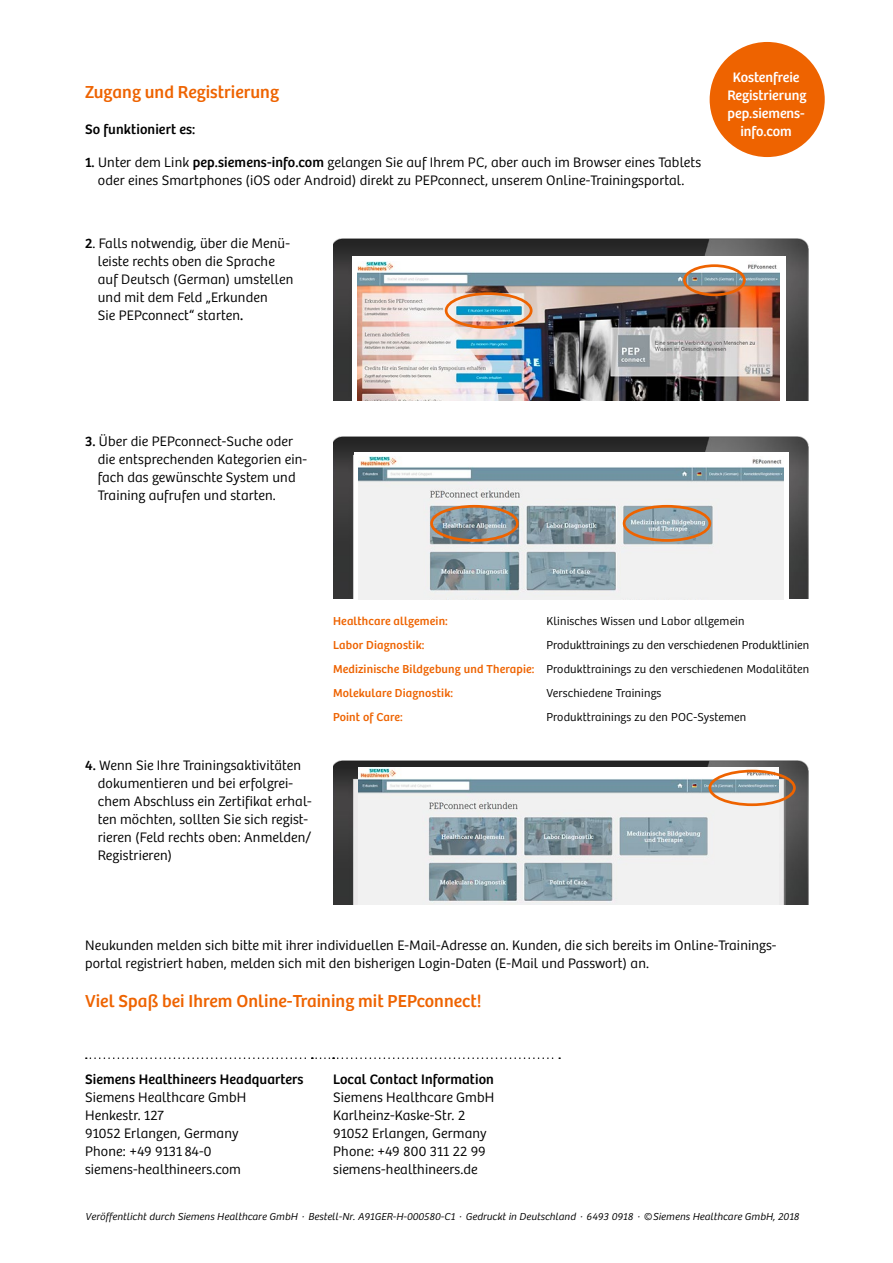
<style>
.page{position:relative;width:893px;height:1263px;background:#fff}
.page>*{position:absolute;margin:0;border:0;box-sizing:border-box;transform-origin:0 0}
.t1{font:18px "Bree SH Text Regular";letter-spacing:.005em;color:#ee6300}
.t2{font:14.25px/18px "Bree SH Text Light";letter-spacing:.01em;color:#000}
.t3{font:14.25px "Bree SH Text Regular";letter-spacing:.01em;color:#000}
.t4{font:14.25px/18px "Bree SH Text Regular";color:#fff;text-align:center}
.t5{font:12px/24px "Bree SH Text Light";letter-spacing:.015em;color:#000}
.t6{font:12px/24px "Bree SH Text Regular";letter-spacing:.015em;color:#ee6300}
.t7{font:italic 10.5px "Bree SH Text Light";letter-spacing:.01em;color:#000}
.s1{font-family:"Bree SH Text Regular"}
</style>
<div class="page">
<svg style="left:86px;top:1057px;width:474px;height:2px"></svg>
<img style="left:333px;top:238px;width:476px;height:162px">
<div style="left:353px;top:256px;width:433px;height:153px;background:#fff"></div>
<img style="left:333px;top:760px;width:476px;height:144px">
<div style="left:710px;top:42px;width:115px;height:115px;background:#ee6300;border-radius:50%"></div>
<img style="left:357px;top:261px;width:423px;height:139px">
<div style="left:683px;top:264px;width:63px;height:32px;border:3px solid #ee6300;border-radius:50%"></div>
<div style="left:445px;top:292px;width:87px;height:37px;border:3px solid #ee6300;border-radius:50%"></div>
<img style="left:333px;top:436px;width:476px;height:162px">
<div style="left:354px;top:452px;width:434px;height:155px;background:#fff"></div>
<img style="left:359px;top:456px;width:425px;height:143px">
<div style="left:430px;top:505px;width:89px;height:37px;border:3px solid #ee6300;border-radius:50%"></div>
<div style="left:623px;top:505px;width:88px;height:37px;border:3px solid #ee6300;border-radius:50%"></div>
<img style="left:358px;top:768px;width:420px;height:136px">
<div style="left:708px;top:770px;width:88px;height:36px;border:3px solid #ee6300;border-radius:50%"></div>
<p class="t1" style="left:85px;top:81px;width:195px">Zugang und Registrierung</p>
<p class="t3" style="left:85px;top:121px;width:112px">So funktioniert es:</p>
<p class="t2" style="left:85px;top:154px;width:618px;text-align:center"><span class="s1">1.</span> Unter dem Link <span class="s1">pep.siemens-info.com</span> gelangen Sie auf Ihrem PC, aber auch im Browser eines Tablets oder eines Smartphones (iOS oder Android) direkt zu PEPconnect, unserem Online-Trainingsportal.</p>
<p class="t2" style="left:98px;top:235px;width:197px;text-indent:-13px"><span class="s1">2</span>. Falls notwendig, über die Menü&shy;leiste rechts oben die Sprache auf Deutsch (German) umstellen und mit dem Feld „Erkunden<br>Sie PEPconnect“ starten<span class="s1">.</span></p>
<p class="t4" style="left:727px;top:68px;width:81px">Kostenfreie<br>Registrierung pep.siemens&shy;info.com</p>
<p class="t2" style="left:98px;top:433px;width:211px;text-indent:-13px"><span class="s1">3.</span> Über die PEPconnect-Suche oder die entsprechenden Kategorien ein&shy;fach das gewünschte System und Training aufrufen und starten.</p>
<p class="t2" style="left:98px;top:757px;width:215px;text-indent:-13px"><span class="s1">4.</span> Wenn Sie Ihre Trainingsaktivitäten dokumentieren und bei erfolgrei&shy;chem Abschluss ein Zertifikat erhal&shy;ten möchten, sollten Sie sich regist&shy;rieren (Feld rechts oben: Anmelden/ Registrieren)</p>
<p class="t6" style="left:333px;top:609px;width:203px">Healthcare allgemein:<br>Labor Diagnostik:<br>Medizinische Bildgebung und Therapie:<br>Molekulare Diagnostik:<br>Point of Care:</p>
<p class="t5" style="left:546px;top:609px;width:264px">Klinisches Wissen und Labor allgemein Produkttrainings zu den verschiedenen Produktlinien Produkttrainings zu den verschiedenen Modalitäten Verschiedene Trainings<br>Produkttrainings zu den POC-Systemen</p>
<p class="t2" style="left:85px;top:937px;width:692px">Neukunden melden sich bitte mit ihrer individuellen E-Mail-Adresse an. Kunden, die sich bereits im Online-Trainings&shy;portal registriert haben, melden sich mit den bisherigen Login-Daten (E-Mail und Passwort) an.</p>
<p class="t1" style="left:85px;top:990px;width:398px">Viel Spaß bei Ihrem Online-Training mit PEPconnect!</p>
<p class="t3" style="left:333px;top:1071px;width:162px">Local Contact Information</p>
<p class="t2" style="left:333px;top:1089px;width:163px">Siemens Healthcare GmbH<br>Karlheinz-Kaske-Str. 2<br>91052 Erlangen, Germany<br>Phone: +49 800 311 22 99 siemens-healthineers.de</p>
<p class="t7" style="left:85px;top:1211px;width:716px">Veröffentlicht durch Siemens Healthcare GmbH · Bestell-Nr. A91GER-H-000580-C1 · Gedruckt in Deutschland · 6493 0918 · ©Siemens Healthcare GmbH, 2018</p>
<p class="t3" style="left:85px;top:1071px;width:220px">Siemens Healthineers Headquarters</p>
<p class="t2" style="left:85px;top:1089px;width:163px">Siemens Healthcare GmbH<br>Henkestr. 127<br>91052 Erlangen, Germany<br>Phone: +49 9131 84-0 siemens-healthineers.com</p>
</div>
